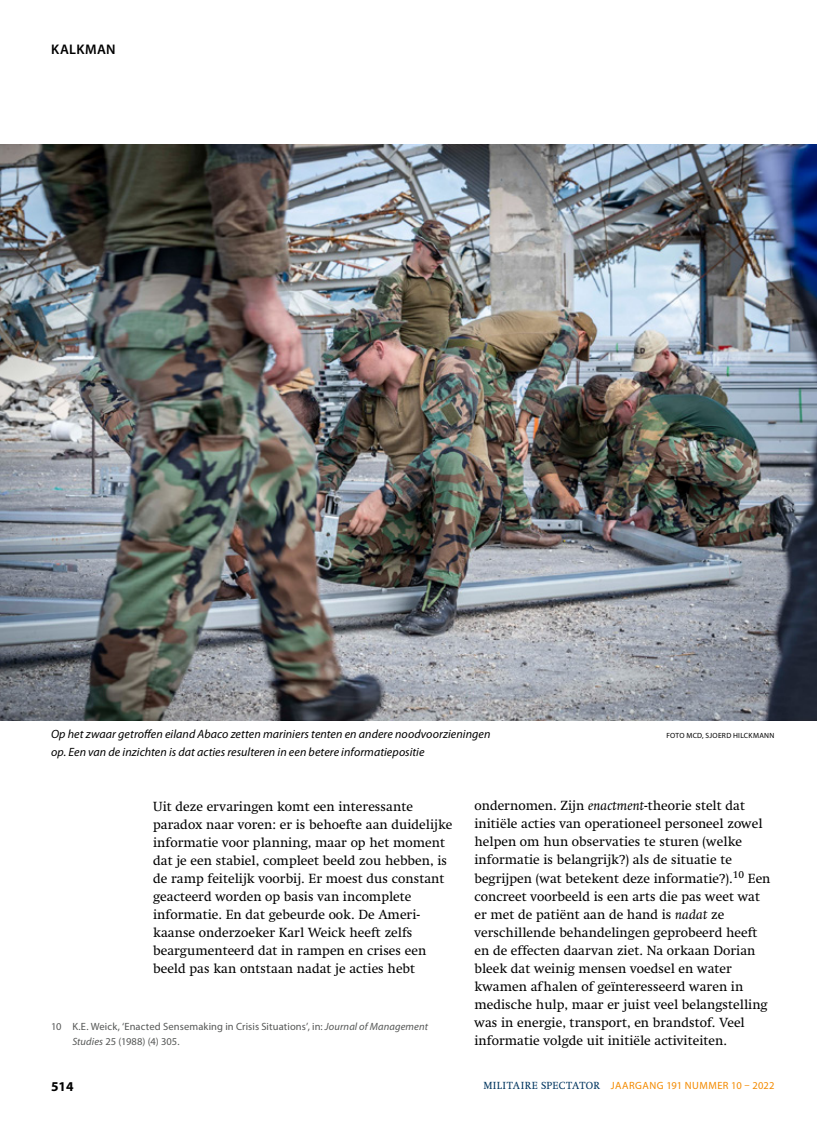
<style>
.page{position:relative;width:817px;height:1136px;background:#fff}
.page>*{position:absolute;margin:0;border:0;box-sizing:border-box;transform-origin:0 0}
.t1{font:600 13.95px "Myriad Pro";letter-spacing:.02em;color:#000}
.t2{font:13.5px/18px "Swift LT Std";color:#000}
.t3{font:700 13.5px "Myriad Pro";color:#000}
.t4{font:italic 12px/18px "Myriad Pro";letter-spacing:.005em;color:#000}
.t5{font:10.5px/15px "Myriad Pro";letter-spacing:.01em;color:#555756}
.t6{font:10.5px "Myriad Pro";letter-spacing:.045em;color:#f38a00}
.t7{font:7.5px "Myriad Pro";letter-spacing:.04em;color:#000}
.s1{font-style:italic}
.s2{font-family:"Swift LT Std";color:#00355f}
</style>
<div class="page">
<img style="left:0;top:144px;width:816px;height:576px">
<p class="t1" style="left:51px;top:40px;width:66px">KALKMAN</p>
<p class="t4" style="left:51px;top:725px;width:441px">Op het zwaar getroffen eiland Abaco zetten mariniers tenten en andere noodvoorzieningen op. Een van de inzichten is dat acties resulteren in een betere informatiepositie</p>
<p class="t7" style="left:666px;top:731px;width:109px">FOTO MCD, SJOERD HILCKMANN</p>
<p class="t2" style="left:153px;top:797px;width:300px">Uit deze ervaringen komt een interessante paradox naar voren: er is behoefte aan duidelijke informatie voor planning, maar op het moment dat je een stabiel, compleet beeld zou hebben, is de ramp feitelijk voorbij. Er moest dus constant geacteerd worden op basis van incomplete informatie. En dat gebeurde ook. De Ameri&shy;kaanse onderzoeker Karl Weick heeft zelfs beargumenteerd dat in rampen en crises een beeld pas kan ontstaan nadat je acties hebt</p>
<p class="t2" style="left:474px;top:797px;width:297px">ondernomen. Zijn <span class="s1">enactment</span>-theorie stelt dat initiële acties van operationeel personeel zowel helpen om hun observaties te sturen (welke informatie is belangrijk?) als de situatie te begrijpen (wat betekent deze informatie?).<sup>10</sup> Een concreet voorbeeld is een arts die pas weet wat er met de patiënt aan de hand is <span class="s1">nadat</span> ze verschillende behandelingen geprobeerd heeft en de effecten daarvan ziet. Na orkaan Dorian bleek dat weinig mensen voedsel en water kwamen afhalen of geïnteresseerd waren in medische hulp, maar er juist veel belangstelling was in energie, transport, en brandstof. Veel informatie volgde uit initiële activiteiten.</p>
<p class="t5" style="left:72px;top:1018px;width:357px;text-indent:-21px">10 K.E. Weick, ‘Enacted Sensemaking in Crisis Situations’, in: <span class="s1">Journal of Management<br>Studies</span> 25 (1988) (4) 305.</p>
<p class="t3" style="left:51px;top:1077px;width:24px">514</p>
<p class="t6" style="left:483px;top:1078px;width:292px"><span class="s2">MILITAIRE SPECTATOR</span> JAARGANG 191 NUMMER 10 – 2022</p>
</div>
